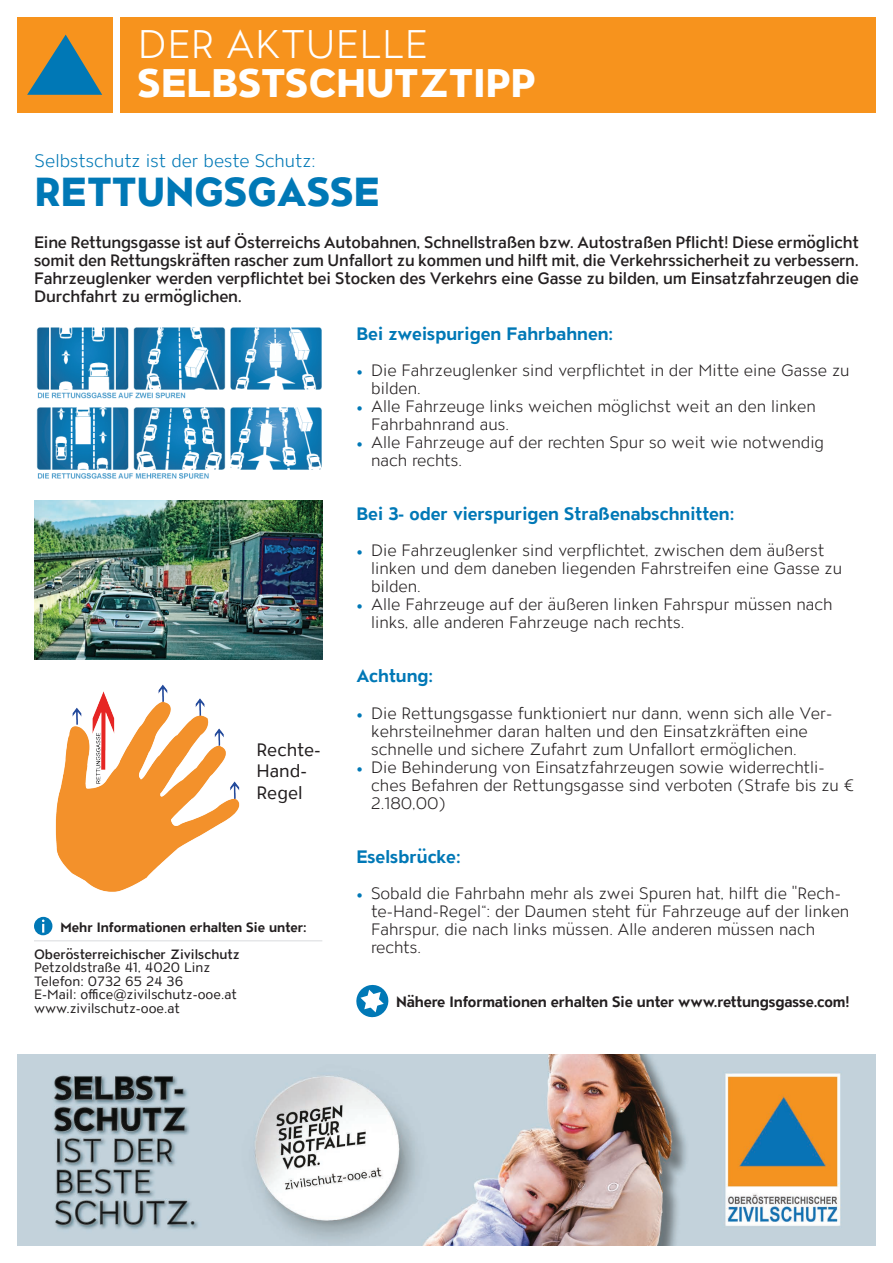
<style>
.page{position:relative;width:893px;height:1263px;background:#fff}
.page>*{position:absolute;margin:0;border:0;box-sizing:border-box;transform-origin:0 0}
.t1{font:800 40.5px "ATC Overlook";letter-spacing:.01em;color:#0078b6}
.t2{font:800 39.9px "ATC Overlook";letter-spacing:.01em;color:#fff}
.t3{font:300 39.9px "ATC Overlook";letter-spacing:.01em;color:#fff}
.t4{font:700 18px "ATC Overlook";color:#0078b6}
.t5{font:300 18px "ATC Overlook";color:#0078b6}
.t6{font:18px/21.6px "ATC Overlook";color:#231f20}
.t7{font:300 16.5px/18px "ATC Overlook";color:#231f20}
.t8{font:500 16.5px/18px "ATC Overlook";letter-spacing:-.01em;color:#231f20;text-align:justify}
.t9{font:700 15px "ATC Overlook";letter-spacing:-.01em;color:#231f20}
.t10{font:13.5px/13.5px "ATC Overlook";color:#231f20}
.t11{font:700 13.5px "ATC Overlook";color:#231f20}
.t12{font:500 13.5px "ATC Overlook";color:#231f20}
.s1{font-family:"Minion Pro";font-weight:400;color:#0078b6}
</style>
<div class="page">
<div style="left:120px;top:17px;width:756px;height:95px;background:#f7931d"></div>
<div style="left:17px;top:17px;width:95px;height:95px;background:#f7931d"></div>
<svg style="left:27px;top:35px;width:75px;height:60px"></svg>
<img style="left:17px;top:1054px;width:859px;height:191px">
<svg style="left:356px;top:984px;width:33px;height:34px"></svg>
<hr style="left:34px;top:940px;width:288px;height:1px;background:#e6e7e9">
<img style="left:36px;top:327px;width:286px;height:152px">
<div style="left:34px;top:917px;width:19px;height:18px;background:#0078b6;border-radius:50%"></div>
<svg style="left:42px;top:919px;width:3px;height:13px"></svg>
<img style="left:35px;top:501px;width:288px;height:158px">
<img style="left:55px;top:685px;width:185px;height:207px">
<h2 class="t3" style="left:138px;top:22px;width:291px">DER AKTUELLE</h2>
<h2 class="t2" style="left:138px;top:60px;width:399px">SELBSTSCHUTZTIPP</h2>
<p class="t5" style="left:35px;top:151px;width:282px">Selbstschutz ist der beste Schutz:</p>
<h1 class="t1" style="left:35px;top:169px;width:346px">RETTUNGSGASSE</h1>
<p class="t8" style="left:34px;top:234px;width:826px">Eine Rettungsgasse ist auf Österreichs Autobahnen, Schnellstraßen bzw. Autostraßen Pflicht! Diese ermöglicht somit den Rettungskräften rascher zum Unfallort zu kommen und hilft mit, die Verkehrssicherheit zu verbessern.<br>Fahrzeuglenker werden verpflichtet bei Stocken des Verkehrs eine Gasse zu bilden, um Einsatzfahrzeugen die Durchfahrt zu ermöglichen.</p>
<p class="t6" style="left:256px;top:739px;width:66px">Rechte-<br>Hand-<br>Regel</p>
<p class="t11" style="left:60px;top:919px;width:248px">Mehr Informationen erhalten Sie unter:</p>
<p class="t12" style="left:34px;top:946px;width:207px">Oberösterreichischer Zivilschutz</p>
<p class="t10" style="left:34px;top:961px;width:204px">Petzoldstraße 41, 4020 Linz<br>Telefon: 0732 65 24 36<br>E-Mail: office@zivilschutz-ooe.at www.zivilschutz-ooe.at</p>
<p class="t4" style="left:356px;top:324px;width:258px">Bei zweispurigen Fahrbahnen:</p>
<p class="t7" style="left:371px;top:362px;width:480px;text-indent:-15px"><span class="s1">•</span> Die Fahrzeuglenker sind verpflichtet in der Mitte eine Gasse zu bilden.</p>
<p class="t7" style="left:371px;top:398px;width:446px;text-indent:-15px"><span class="s1">•</span> Alle Fahrzeuge links weichen möglichst weit an den linken<br>Fahrbahnrand aus.</p>
<p class="t7" style="left:371px;top:434px;width:454px;text-indent:-15px"><span class="s1">•</span> Alle Fahrzeuge auf der rechten Spur so weit wie notwendig nach rechts.</p>
<p class="t4" style="left:356px;top:504px;width:380px">Bei 3- oder vierspurigen Straßenabschnitten:</p>
<p class="t7" style="left:371px;top:542px;width:472px;text-indent:-15px"><span class="s1">•</span> Die Fahrzeuglenker sind verpflichtet, zwischen dem äußerst linken und dem daneben liegenden Fahrstreifen eine Gasse zu bilden.</p>
<p class="t7" style="left:371px;top:596px;width:463px;text-indent:-15px"><span class="s1">•</span> Alle Fahrzeuge auf der äußeren linken Fahrspur müssen nach links, alle anderen Fahrzeuge nach rechts.</p>
<p class="t4" style="left:356px;top:666px;width:78px">Achtung:</p>
<p class="t7" style="left:371px;top:704px;width:462px;text-indent:-15px"><span class="s1">•</span> Die Rettungsgasse funktioniert nur dann, wenn sich alle Ver&shy;kehrsteilnehmer daran halten und den Einsatzkräften eine schnelle und sichere Zufahrt zum Unfallort ermöglichen.</p>
<p class="t7" style="left:371px;top:758px;width:484px;text-indent:-15px"><span class="s1">•</span> Die Behinderung von Einsatzfahrzeugen sowie widerrechtli&shy;ches Befahren der Rettungsgasse sind verboten (Strafe bis zu €<br>2.180,00)</p>
<p class="t4" style="left:356px;top:846px;width:106px">Eselsbrücke:</p>
<p class="t7" style="left:371px;top:884px;width:480px;text-indent:-15px"><span class="s1">•</span> Sobald die Fahrbahn mehr als zwei Spuren hat, hilft die "Rech&shy;te-Hand-Regel“: der Daumen steht für Fahrzeuge auf der linken Fahrspur, die nach links müssen. Alle anderen müssen nach rechts.</p>
<p class="t9" style="left:396px;top:993px;width:455px">Nähere Informationen erhalten Sie unter www.rettungsgasse.com!</p>
</div>
